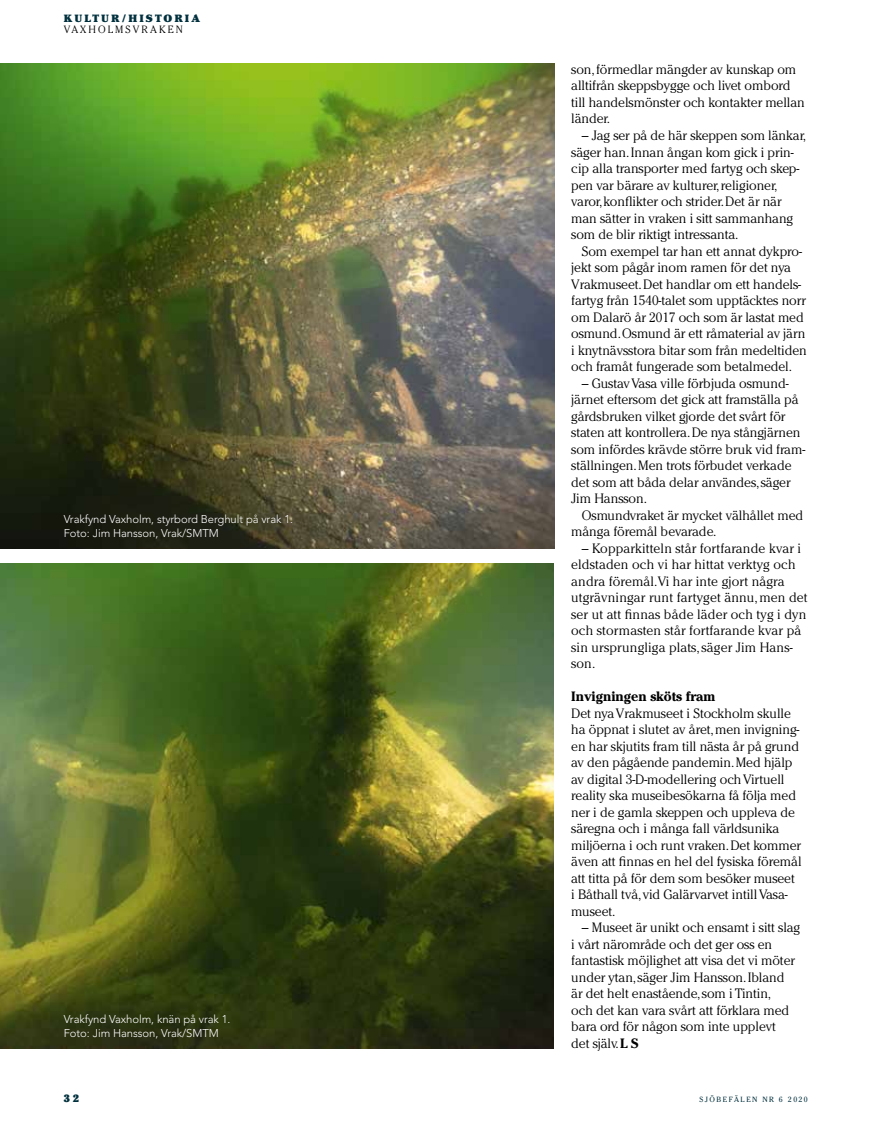
<style>
.page{position:relative;width:893px;height:1127px;background:#fff}
.page>*{position:absolute;margin:0;border:0;box-sizing:border-box;transform-origin:0 0}
.t1{font:300 13.5px/16.5px "Cheltenham";letter-spacing:-.005em;color:#000}
.t2{font:700 13.5px "Cheltenham";letter-spacing:-.005em;color:#000}
.t3{font:300 11.25px/14.2px "Avenir";letter-spacing:-.005em;color:#fff}
.t4{font:900 10.5px "Cheltenham";letter-spacing:.2em;color:#00303e}
.t5{font:300 10.5px "Cheltenham";letter-spacing:.2em;color:#000}
.t6{font:7.5px "Cheltenham";letter-spacing:.2em;color:#00303e}
.s1{font-weight:700}
</style>
<div class="page">
<img style="left:0;top:64px;width:554px;height:485px">
<img style="left:0;top:563px;width:553px;height:485px">
<p class="t4" style="left:64px;top:12px;width:138px">KULTUR/HISTORIA</p>
<p class="t5" style="left:64px;top:24px;width:121px">VAXHOLMSVRAKEN</p>
<p class="t3" style="left:64px;top:512px;width:231px">Vrakfynd Vaxholm, styrbord Berghult på vrak 1.<br>Foto: Jim Hansson, Vrak/SMTM</p>
<p class="t3" style="left:64px;top:1012px;width:168px">Vrakfynd Vaxholm, knän på vrak 1.<br>Foto: Jim Hansson, Vrak/SMTM</p>
<p class="t1" style="left:571px;top:61px;width:235px">son, förmedlar mängder av kunskap om alltifrån skeppsbygge och livet ombord till handelsmönster och kontakter mellan länder.</p>
<p class="t1" style="left:571px;top:127px;width:236px;text-indent:11px">– Jag ser på de här skeppen som länkar, säger han. Innan ångan kom gick i prin&shy;cip alla transporter med fartyg och skep&shy;pen var bärare av kulturer, religioner, varor, konflikter och strider. Det är när man sätter in vraken i sitt sammanhang som de blir riktigt intressanta.</p>
<p class="t1" style="left:571px;top:243px;width:237px;text-indent:11px">Som exempel tar han ett annat dykpro&shy;jekt som pågår inom ramen för det nya Vrakmuseet. Det handlar om ett handels&shy;fartyg från 1540-talet som upptäcktes norr om Dalarö år 2017 och som är lastat med osmund. Osmund är ett råmaterial av järn i knytnävsstora bitar som från medeltiden och framåt fungerade som betalmedel.</p>
<p class="t1" style="left:571px;top:375px;width:236px;text-indent:11px">– Gustav Vasa ville förbjuda osmund&shy;järnet eftersom det gick att framställa på gårdsbruken vilket gjorde det svårt för staten att kontrollera. De nya stångjärnen som infördes krävde större bruk vid fram&shy;ställningen. Men trots förbudet verkade det som att båda delar användes, säger Jim Hansson.</p>
<p class="t1" style="left:571px;top:507px;width:233px;text-indent:11px">Osmundvraket är mycket välhållet med många föremål bevarade.</p>
<p class="t1" style="left:571px;top:540px;width:238px;text-indent:11px">– Kopparkitteln står fortfarande kvar i eldstaden och vi har hittat verktyg och andra föremål.Vi har inte gjort några utgrävningar runt fartyget ännu, men det ser ut att finnas både läder och tyg i dyn och stormasten står fortfarande kvar på sin ursprungliga plats, säger Jim Hans&shy;son.</p>
<p class="t2" style="left:571px;top:689px;width:146px">Invigningen sköts fram</p>
<p class="t1" style="left:571px;top:705px;width:232px">Det nya Vrakmuseet i Stockholm skulle ha öppnat i slutet av året, men invigning&shy;en har skjutits fram till nästa år på grund av den pågående pandemin. Med hjälp av digital 3-D-modellering och Virtuell reality ska museibesökarna få följa med ner i de gamla skeppen och uppleva de säregna och i många fall världsunika miljöerna i och runt vraken. Det kommer även att finnas en hel del fysiska föremål att titta på för dem som besöker museet i Båthall två, vid Galärvarvet intill Vasa&shy;museet.</p>
<p class="t1" style="left:571px;top:919px;width:230px;text-indent:11px">– Museet är unikt och ensamt i sitt slag i vårt närområde och det ger oss en fantastisk möjlighet att visa det vi möter under ytan, säger Jim Hansson. Ibland<br>är det helt enastående, som i Tintin,<br>och det kan vara svårt att förklara med bara ord för någon som inte upplevt<br>det själv. <span class="s1">L S</span></p>
<p class="t4" style="left:64px;top:1091px;width:17px">3 2</p>
<p class="t6" style="left:699px;top:1094px;width:110px">SJÖBEFÄLEN NR 6 2020</p>
</div>
